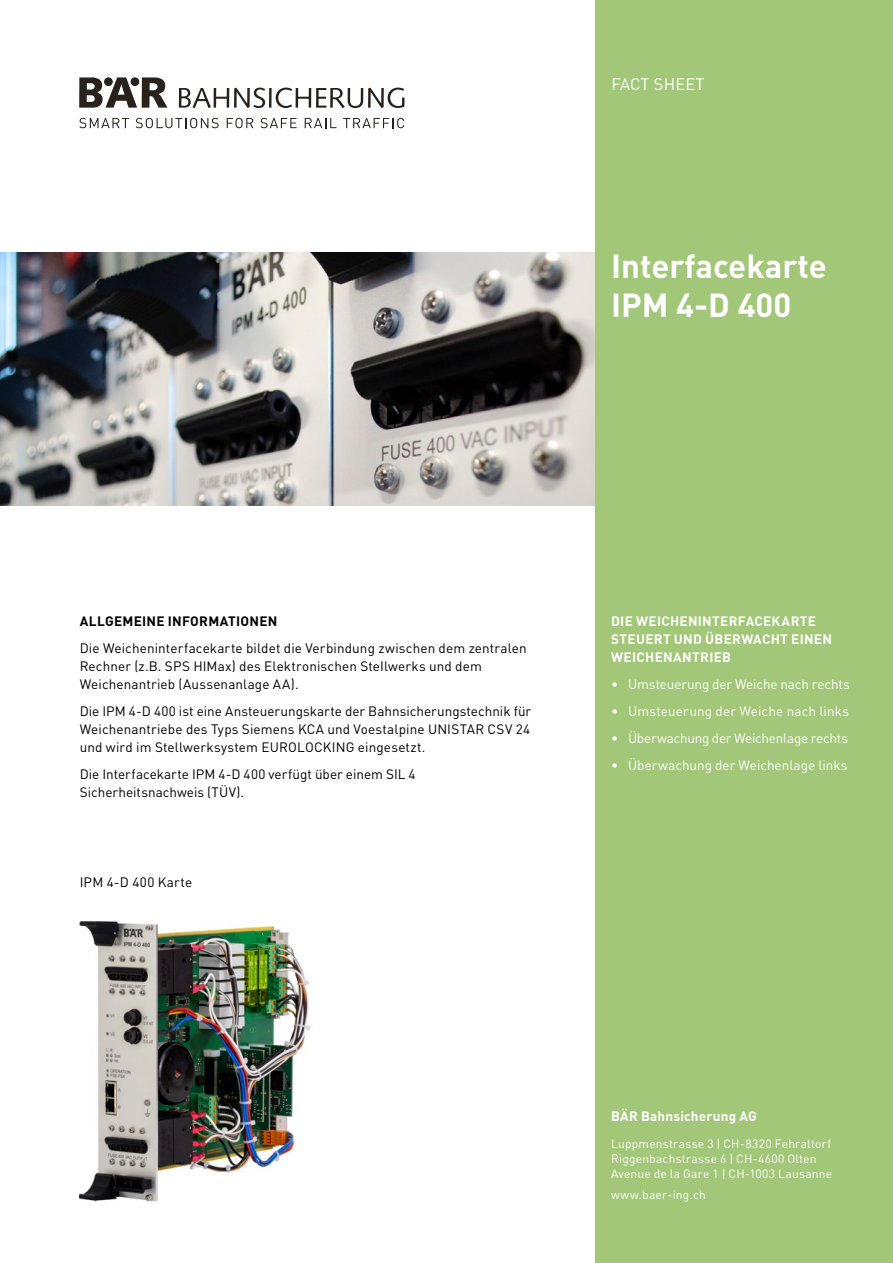
<style>
.page{position:relative;width:893px;height:1263px;background:#fff}
.page>*{position:absolute;margin:0;border:0;box-sizing:border-box;transform-origin:0 0}
.t1{font:700 33px/39.6px "DIN Pro";color:#fff}
.t2{font:16.5px "DIN Pro";letter-spacing:.01em;color:#fff}
.t3{font:13.5px/18px "DIN Pro";letter-spacing:.01em;color:#000}
.t4{font:13.5px "DIN Pro";color:#fff}
.t5{font:700 13.5px/18px "DIN Pro";letter-spacing:.02em;color:#fff}
.t6{font:13.5px "DIN Pro";letter-spacing:-.02em;color:#fff}
.t7{font:700 13.5px "DIN Pro";letter-spacing:.02em;color:#000}
.t8{font:12px/15px "DIN Pro";letter-spacing:.02em;color:#fff}
</style>
<div class="page">
<img style="left:0;top:253px;width:595px;height:252px">
<div style="left:595px;top:0;width:298px;height:1263px;background:#a2c778"></div>
<img style="left:80px;top:921px;width:231px;height:281px">
<svg style="left:79px;top:118px;width:50px;height:10px"></svg>
<svg style="left:136px;top:118px;width:83px;height:10px"></svg>
<svg style="left:227px;top:118px;width:26px;height:10px"></svg>
<svg style="left:261px;top:118px;width:36px;height:10px"></svg>
<svg style="left:305px;top:118px;width:32px;height:10px"></svg>
<svg style="left:343px;top:118px;width:61px;height:10px"></svg>
<svg style="left:276px;top:88px;width:128px;height:20px"></svg>
<hr style="left:269px;top:88px;width:3px;height:20px;background:#29211b">
<svg style="left:179px;top:88px;width:86px;height:20px"></svg>
<svg style="left:79px;top:77px;width:88px;height:31px"></svg>
<p class="t2" style="left:611px;top:73px;width:95px">FACT SHEET</p>
<h1 class="t1" style="left:611px;top:245px;width:217px">Interfacekarte<br>IPM 4-D 400</h1>
<p class="t7" style="left:80px;top:611px;width:199px">ALLGEMEINE INFORMATIONEN</p>
<p class="t3" style="left:80px;top:638px;width:449px">Die Weicheninterfacekarte bildet die Verbindung zwischen dem zentralen<br>Rechner (z.B. SPS HIMax) des Elektronischen SteIlwerks und dem<br>Weichenantrieb (Aussenanlage AA).</p>
<p class="t3" style="left:80px;top:701px;width:453px;text-align:justify">Die IPM 4-D 400 ist eine Ansteuerungskarte der Bahnsicherungstechnik für Weichenantriebe des Typs Siemens KCA und Voestalpine UNISTAR CSV 24 und wird im Stellwerksystem EUROLOCKING eingesetzt.</p>
<p class="t3" style="left:80px;top:764px;width:337px">Die Interfacekarte IPM 4-D 400 verfügt über einem SIL 4<br>Sicherheitsnachweis (TÜV).</p>
<p class="t3" style="left:80px;top:872px;width:114px">IPM 4-D 400 Karte</p>
<p class="t5" style="left:611px;top:611px;width:222px">DIE WEICHENINTERFACEKARTE<br>STEUERT UND ÜBERWACHT EINEN<br>WEICHENANTRIEB</p>
<p class="t4" style="left:611px;top:674px;width:240px">• Umsteuerung der Weiche nach rechts</p>
<p class="t4" style="left:611px;top:701px;width:240px">• Umsteuerung der Weiche nach links</p>
<p class="t6" style="left:611px;top:728px;width:238px">• Überwachung der Weichenlage rechts</p>
<p class="t4" style="left:611px;top:755px;width:238px">• Überwachung der Weichenlage links</p>
<p class="t5" style="left:611px;top:1106px;width:147px">BÄR Bahnsicherung AG</p>
<p class="t8" style="left:611px;top:1136px;width:223px">Luppmenstrasse 3 | CH-8320 Fehraltorf<br>Riggenbachstrasse 6 | CH-4600 Olten<br>Avenue de la Gare 1 | CH-1003 Lausanne</p>
<p class="t8" style="left:611px;top:1187px;width:96px">www.baer-ing.ch</p>
</div>
